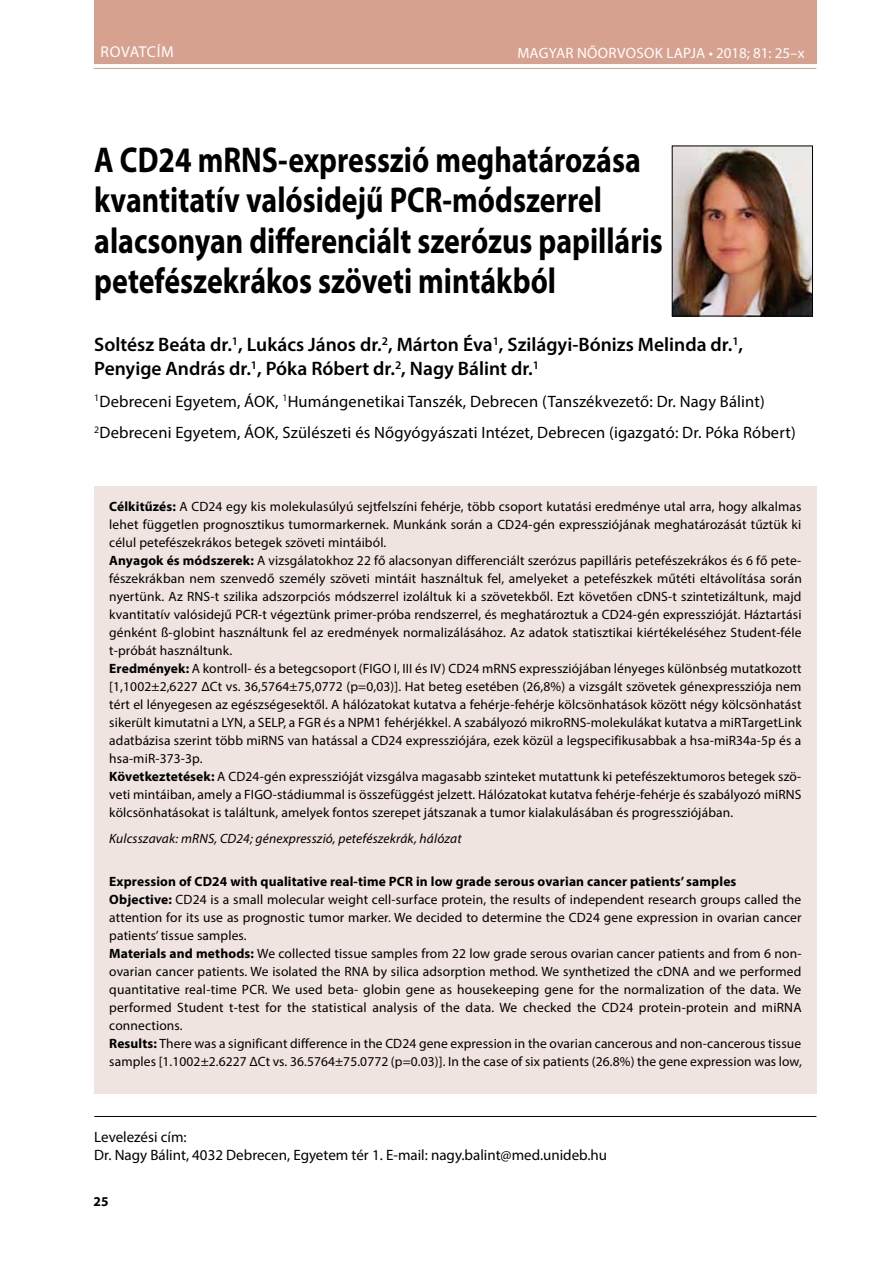
<style>
.page{position:relative;width:893px;height:1263px;background:#fff}
.page>*{position:absolute;margin:0;border:0;box-sizing:border-box;transform-origin:0 0}
.t1{font:700 36px/40.5px "Myriad Pro";color:#000;scale:.83 1}
.t2{font:600 19.5px/24px "Myriad Pro";color:#000}
.t3{font:16.5px/31.5px "Myriad Pro";letter-spacing:.01em;color:#000}
.t4{font:15.75px "Myriad Pro";letter-spacing:.04em;color:#fff}
.t5{font:15px/18px "Myriad Pro";color:#000}
.t6{font:15px "Myriad Pro";letter-spacing:.02em;color:#fff}
.t7{font:13.5px/18px "Myriad Pro";letter-spacing:.01em;color:#000}
.t8{font:italic 13.5px "Myriad Pro";letter-spacing:.01em;color:#000}
.t9{font:700 13.5px "Myriad Pro";color:#000}
.s1{font-weight:700}
</style>
<div class="page">
<div style="left:94px;top:0;width:722px;height:63px;background:#d7a18f"></div>
<hr style="left:94px;top:68px;width:722px;height:1px;background:#d7a18f">
<hr style="left:94px;top:1116px;width:722px;height:1px;background:#000">
<img style="left:674px;top:148px;width:137px;height:166px">
<div style="left:672px;top:146px;width:141px;height:170px;border:1px solid #000"></div>
<div style="left:94px;top:486px;width:722px;height:608px;background:#efe4df"></div>
<p class="t4" style="left:101px;top:42px;width:75px">ROVATCÍM</p>
<p class="t6" style="left:517px;top:43px;width:289px">MAGYAR NŐORVOSOK LAPJA • 2018; 81: 25–x</p>
<h1 class="t1" style="left:94px;top:138px;width:687px">A CD24 mRNS-expresszió meghatározása kvantitatív valósidejű PCR-módszerrel alacsonyan differenciált szerózus papilláris petefészekrákos szöveti mintákból</h1>
<h2 class="t2" style="left:94px;top:332px;width:650px">Soltész Beáta dr.<sup>1</sup>, Lukács János dr.<sup>2</sup>, Márton Éva<sup>1</sup>, Szilágyi-Bónizs Melinda dr.<sup>1</sup>,<br>Penyige András dr.<sup>1</sup>, Póka Róbert dr.<sup>2</sup>, Nagy Bálint dr.<sup>1</sup></h2>
<p class="t3" style="left:94px;top:385px;width:703px"><sup>1</sup>Debreceni Egyetem, ÁOK, <sup>1</sup>Humángenetikai Tanszék, Debrecen (Tanszékvezető: Dr. Nagy Bálint)<br><sup>2</sup>Debreceni Egyetem, ÁOK, Szülészeti és Nőgyógyászati Intézet, Debrecen (igazgató: Dr. Póka Róbert)</p>
<p class="t7" style="left:109px;top:497px;width:694px"><span class="s1">Célkitűzés:</span> A CD24 egy kis molekulasúlyú sejtfelszíni fehérje, több csoport kutatási eredménye utal arra, hogy alkalmas lehet független prognosztikus tumormarkernek. Munkánk során a CD24-gén expressziójának meghatározását tűztük ki célul petefészekrákos betegek szöveti mintáiból.<br><span class="s1">Anyagok és módszerek:</span> A vizsgálatokhoz 22 fő alacsonyan differenciált szerózus papilláris petefészekrákos és 6 fő pete&shy;fészekrákban nem szenvedő személy szöveti mintáit használtuk fel, amelyeket a petefészkek műtéti eltávolítása során nyertünk. Az RNS-t szilika adszorpciós módszerrel izoláltuk ki a szövetekből. Ezt követően cDNS-t szintetizáltunk, majd kvantitatív valósidejű PCR-t végeztünk primer-próba rendszerrel, és meghatároztuk a CD24-gén expresszióját. Háztartási génként ß-globint használtunk fel az eredmények normalizálásához. Az adatok statisztikai kiértékeléséhez Student-féle t-próbát használtunk.<br><span class="s1">Eredmények:</span> A kontroll- és a betegcsoport (FIGO I, III és IV) CD24 mRNS expressziójában lényeges különbség mutatkozott [1,1002±2,6227 ΔCt vs. 36,5764±75,0772 (p=0,03)]. Hat beteg esetében (26,8%) a vizsgált szövetek génexpressziója nem tért el lényegesen az egészségesektől. A hálózatokat kutatva a fehérje-fehérje kölcsönhatások között négy kölcsönhatást sikerült kimutatni a LYN, a SELP, a FGR és a NPM1 fehérjékkel. A szabályozó mikroRNS-molekulákat kutatva a miRTargetLink adatbázisa szerint több miRNS van hatással a CD24 expressziójára, ezek közül a legspecifikusabbak a hsa-miR34a-5p és a hsa-miR-373-3p.<br><span class="s1">Következtetések:</span> A CD24-gén expresszióját vizsgálva magasabb szinteket mutattunk ki petefészektumoros betegek szö&shy;veti mintáiban, amely a FIGO-stádiummal is összefüggést jelzett. Hálózatokat kutatva fehérje-fehérje és szabályozó miRNS kölcsönhatásokat is találtunk, amelyek fontos szerepet játszanak a tumor kialakulásában és progressziójában.</p>
<p class="t8" style="left:109px;top:830px;width:354px">Kulcsszavak: mRNS, CD24; génexpresszió, petefészekrák, hálózat</p>
<p class="t7" style="left:109px;top:872px;width:694px"><span class="s1">Expression of CD24 with qualitative real-time PCR in low grade serous ovarian cancer patients’ samples Objective:</span> CD24 is a small molecular weight cell-surface protein, the results of independent research groups called the attention for its use as prognostic tumor marker. We decided to determine the CD24 gene expression in ovarian cancer patients’ tissue samples.<br><span class="s1">Materials and methods:</span> We collected tissue samples from 22 low grade serous ovarian cancer patients and from 6 non&shy;ovarian cancer patients. We isolated the RNA by silica adsorption method. We synthetized the cDNA and we performed quantitative real-time PCR. We used beta- globin gene as housekeeping gene for the normalization of the data. We performed Student t-test for the statistical analysis of the data. We checked the CD24 protein-protein and miRNA connections.<br><span class="s1">Results:</span> There was a significant difference in the CD24 gene expression in the ovarian cancerous and non-cancerous tissue samples [1.1002±2.6227 ΔCt vs. 36.5764±75.0772 (p=0.03)]. In the case of six patients (26.8%) the gene expression was low,</p>
<p class="t5" style="left:94px;top:1128px;width:514px">Levelezési cím:<br>Dr. Nagy Bálint, 4032 Debrecen, Egyetem tér 1. E-mail: nagy.balint@med.unideb.hu</p>
<p class="t9" style="left:94px;top:1193px;width:16px">25</p>
</div>
